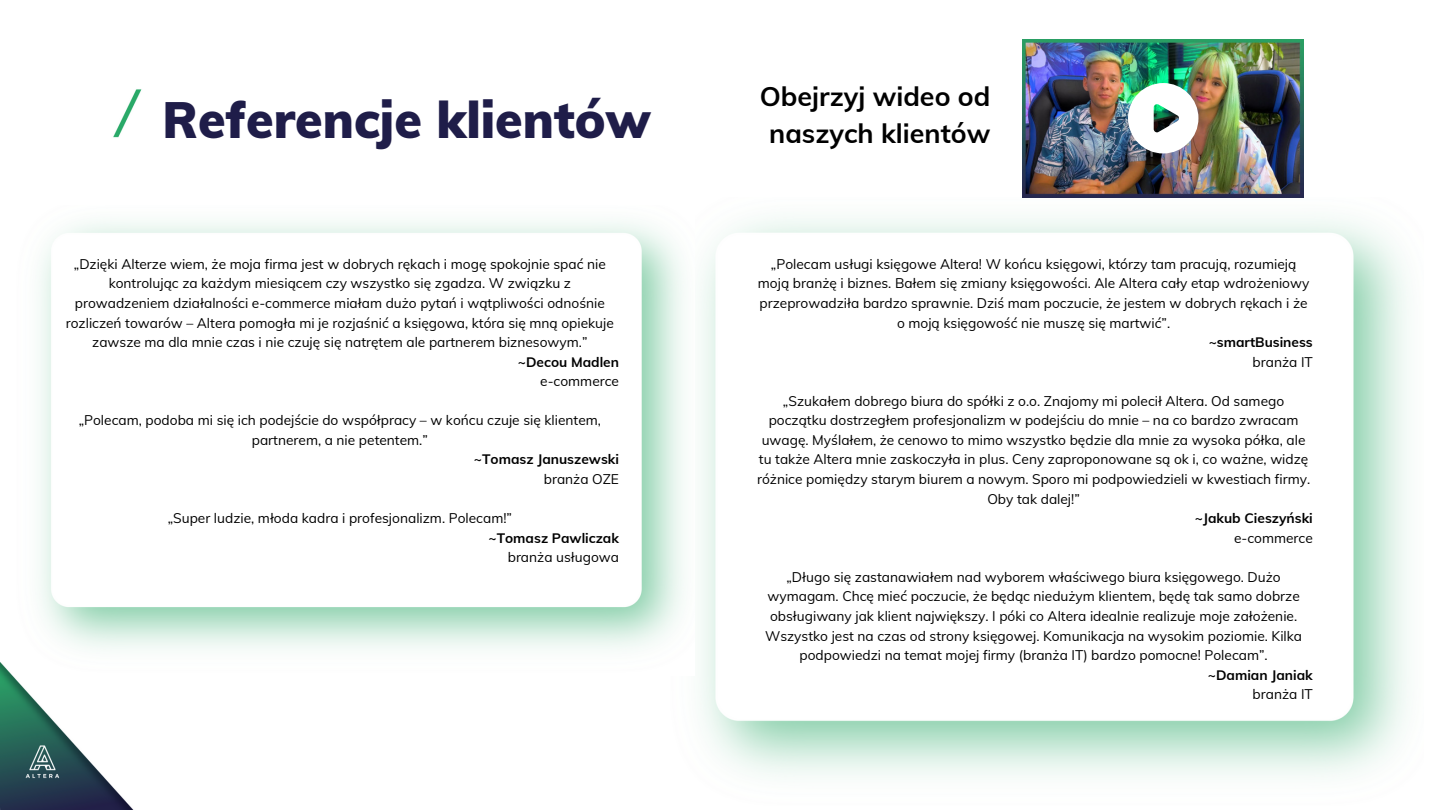
<style>
.page{position:relative;width:1440px;height:810px;background:#fff}
.page>*{position:absolute;margin:0;border:0;box-sizing:border-box;transform-origin:0 0}
.t1{font:900 50px "Mulish";color:#1f1d49}
.t2{font:700 26.8px/37.2px "Mulish";color:#000;text-align:center}
.t3{font:13.7px/19.6px "Mulish";color:#000;text-align:center}
.t4{font:700 13.7px "Mulish";color:#000}
</style>
<div class="page">
<img style="left:1268px;top:197px;width:139px;height:579px">
<img style="left:701px;top:197px;width:567px;height:579px">
<img style="left:152px;top:222px;width:531px;height:427px">
<img style="left:0;top:89px;width:152px;height:721px">
<img style="left:1023px;top:39px;width:281px;height:158px">
<img style="left:1128px;top:83px;width:70px;height:70px">
<p class="t1" style="left:163px;top:88px;width:490px">Referencje klientów</p>
<p class="t3" style="left:66px;top:254px;width:550px">„Dzięki Alterze wiem, że moja firma jest w dobrych rękach i mogę spokojnie spać nie kontrolując za każdym miesiącem czy wszystko się zgadza. W związku z prowadzeniem działalności e-commerce miałam dużo pytań i wątpliwości odnośnie rozliczeń towarów – Altera pomogła mi je rozjaśnić a księgowa, która się mną opiekuje zawsze ma dla mnie czas i nie czuję się natrętem ale partnerem biznesowym.”</p>
<p class="t4" style="left:518px;top:353px;width:103px">~Decou Madlen</p>
<p class="t3" style="left:540px;top:371px;width:80px">e-commerce</p>
<p class="t3" style="left:79px;top:410px;width:524px">„Polecam, podoba mi się ich podejście do współpracy – w końcu czuje się klientem, partnerem, a nie petentem.”</p>
<p class="t4" style="left:474px;top:451px;width:147px">~Tomasz Januszewski</p>
<p class="t3" style="left:544px;top:469px;width:77px">branża OZE</p>
<p class="t3" style="left:168px;top:508px;width:346px">„Super ludzie, młoda kadra i profesjonalizm. Polecam!”</p>
<p class="t4" style="left:488px;top:529px;width:132px">~Tomasz Pawliczak</p>
<p class="t3" style="left:508px;top:547px;width:113px">branża usługowa</p>
<p class="t2" style="left:760px;top:77px;width:232px">Obejrzyj wideo od naszych klientów</p>
<p class="t3" style="left:758px;top:254px;width:553px">„Polecam usługi księgowe Altera! W końcu księgowi, którzy tam pracują, rozumieją moją branżę i biznes. Bałem się zmiany księgowości. Ale Altera cały etap wdrożeniowy przeprowadziła bardzo sprawnie. Dziś mam poczucie, że jestem w dobrych rękach i że o moją księgowość nie muszę się martwić”.</p>
<p class="t4" style="left:1209px;top:333px;width:106px">~smartBusiness</p>
<p class="t3" style="left:1253px;top:352px;width:62px">branża IT</p>
<p class="t3" style="left:757px;top:391px;width:555px">„Szukałem dobrego biura do spółki z o.o. Znajomy mi polecił Altera. Od samego początku dostrzegłem profesjonalizm w podejściu do mnie – na co bardzo zwracam uwagę. Myślałem, że cenowo to mimo wszystko będzie dla mnie za wysoka półka, ale tu także Altera mnie zaskoczyła in plus. Ceny zaproponowane są ok i, co ważne, widzę różnice pomiędzy starym biurem a nowym. Sporo mi podpowiedzieli w kwestiach firmy.<br>Oby tak dalej!”</p>
<p class="t4" style="left:1195px;top:509px;width:119px">~Jakub Cieszyński</p>
<p class="t3" style="left:1234px;top:528px;width:80px">e-commerce</p>
<p class="t3" style="left:765px;top:567px;width:539px">„Długo się zastanawiałem nad wyborem właściwego biura księgowego. Dużo wymagam. Chcę mieć poczucie, że będąc niedużym klientem, będę tak samo dobrze obsługiwany jak klient największy. I póki co Altera idealnie realizuje moje założenie.<br>Wszystko jest na czas od strony księgowej. Komunikacja na wysokim poziomie. Kilka podpowiedzi na temat mojej firmy (branża IT) bardzo pomocne! Polecam”.</p>
<p class="t4" style="left:1208px;top:666px;width:106px">~Damian Janiak</p>
<p class="t3" style="left:1253px;top:684px;width:62px">branża IT</p>
</div>
